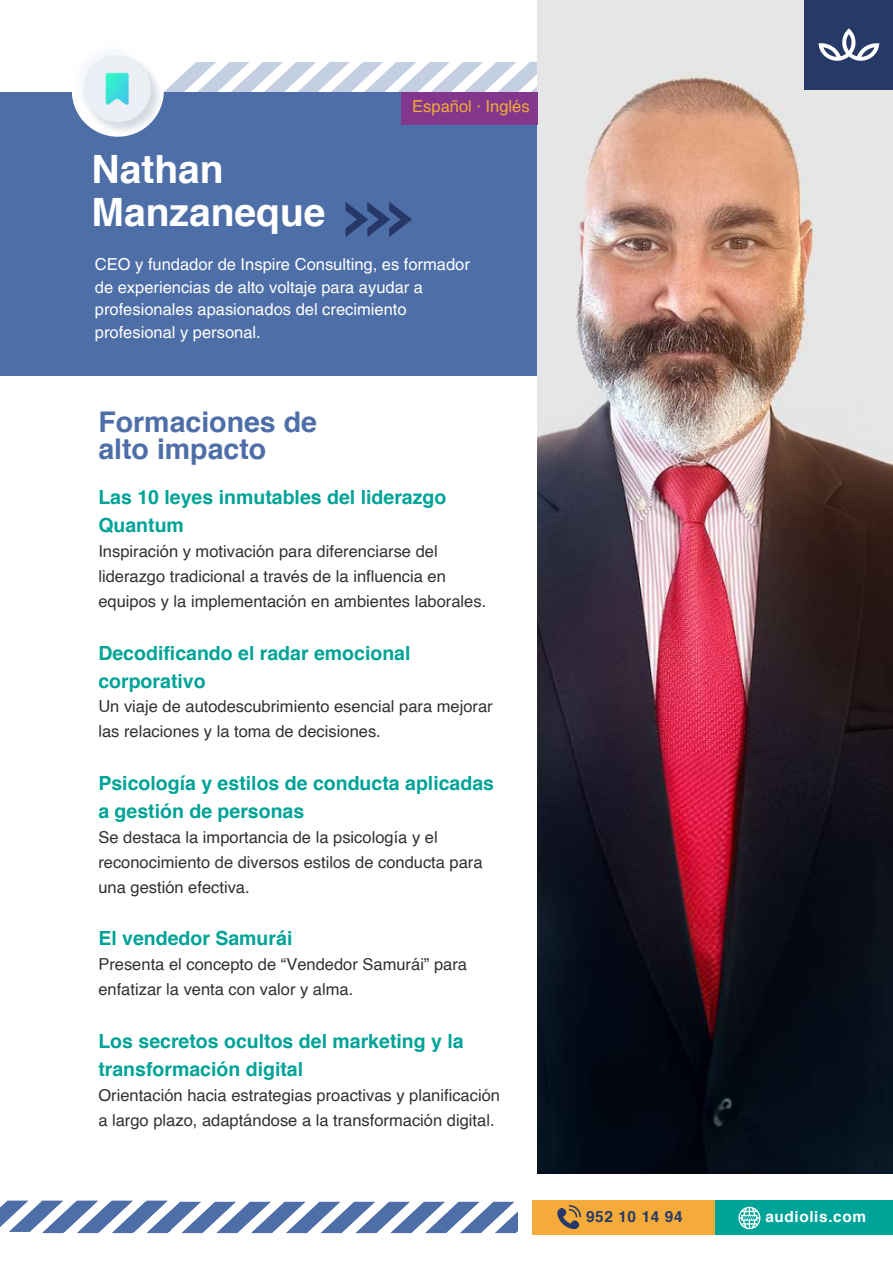
<style>
.page{position:relative;width:893px;height:1264px;background:#fff}
.page>*{position:absolute;margin:0;border:0;box-sizing:border-box;transform-origin:0 0}
.t1{font:700 39px/42.8px "Helvetica";color:#fff}
.t2{font:700 28.5px/27px "Helvetica";color:#4e6ea7}
.t3{font:700 19.5px/28.2px "Helvetica";color:#00a397}
.t4{font:16.5px/24.8px "Helvetica";color:#313131}
.t5{font:16.5px/22.5px "Helvetica LT Pro";color:#fff}
.t6{font:16.5px "Helvetica";color:#f4ab3a}
.t7{font:700 15.3px "Helvetica";letter-spacing:.04em;color:#fff}
.t8{font:700 15.3px "Helvetica";letter-spacing:.04em;color:#263967}
</style>
<div class="page">
<div style="left:0;top:92px;width:892px;height:284px;background:#4e6ea7"></div>
<svg style="left:164px;top:62px;width:374px;height:30px"></svg>
<img style="left:538px;top:0;width:354px;height:1173px">
<div style="left:804px;top:0;width:88px;height:89px;background:#263967"></div>
<svg style="left:818px;top:28px;width:61px;height:33px"></svg>
<svg style="left:345px;top:202px;width:66px;height:35px"></svg>
<div style="left:532px;top:1199px;width:182px;height:35px;background:#f4ab3a"></div>
<div style="left:714px;top:1199px;width:178px;height:35px;background:#00a397"></div>
<svg style="left:557px;top:1205px;width:23px;height:23px"></svg>
<svg style="left:738px;top:1206px;width:22px;height:23px"></svg>
<svg style="left:0;top:1200px;width:517px;height:33px"></svg>
<img style="left:71px;top:54px;width:93px;height:82px">
<div style="left:401px;top:92px;width:137px;height:32px;background:#82368c"></div>
<h1 class="t1" style="left:91px;top:151px;width:235px">Nathan<br>Manzaneque</h1>
<p class="t6" style="left:412px;top:99px;width:119px">Español · Inglés</p>
<p class="t5" style="left:95px;top:254px;width:376px">CEO y fundador de Inspire Consulting, es formador de experiencias de alto voltaje para ayudar a profesionales apasionados del crecimiento profesional y personal.</p>
<h2 class="t2" style="left:98px;top:411px;width:220px">Formaciones de alto impacto</h2>
<p class="t3" style="left:98px;top:485px;width:349px">Las 10 leyes inmutables del liderazgo<br>Quantum</p>
<p class="t4" style="left:98px;top:540px;width:389px">Inspiración y motivación para diferenciarse del liderazgo tradicional a través de la influencia en equipos y la implementación en ambientes laborales.</p>
<p class="t3" style="left:98px;top:640px;width:313px">Decodificando el radar emocional corporativo</p>
<p class="t4" style="left:98px;top:695px;width:396px">Un viaje de autodescubrimiento esencial para mejorar las relaciones y la toma de decisiones.</p>
<p class="t3" style="left:98px;top:770px;width:397px">Psicología y estilos de conducta aplicadas a gestión de personas</p>
<p class="t4" style="left:98px;top:826px;width:386px">Se destaca la importancia de la psicología y el reconocimiento de diversos estilos de conducta para una gestión efectiva.</p>
<p class="t3" style="left:98px;top:926px;width:195px">El vendedor Samurái</p>
<p class="t4" style="left:98px;top:953px;width:370px">Presenta el concepto de “Vendedor Samurái” para enfatizar la venta con valor y alma.</p>
<p class="t3" style="left:98px;top:1028px;width:367px">Los secretos ocultos del marketing y la transformación digital</p>
<p class="t4" style="left:98px;top:1083px;width:403px">Orientación hacia estrategias proactivas y planificación a largo plazo, adaptándose a la transformación digital.</p>
<p class="t8" style="left:586px;top:1209px;width:98px">952 10 14 94</p>
<p class="t7" style="left:765px;top:1209px;width:102px">audiolis.com</p>
</div>
